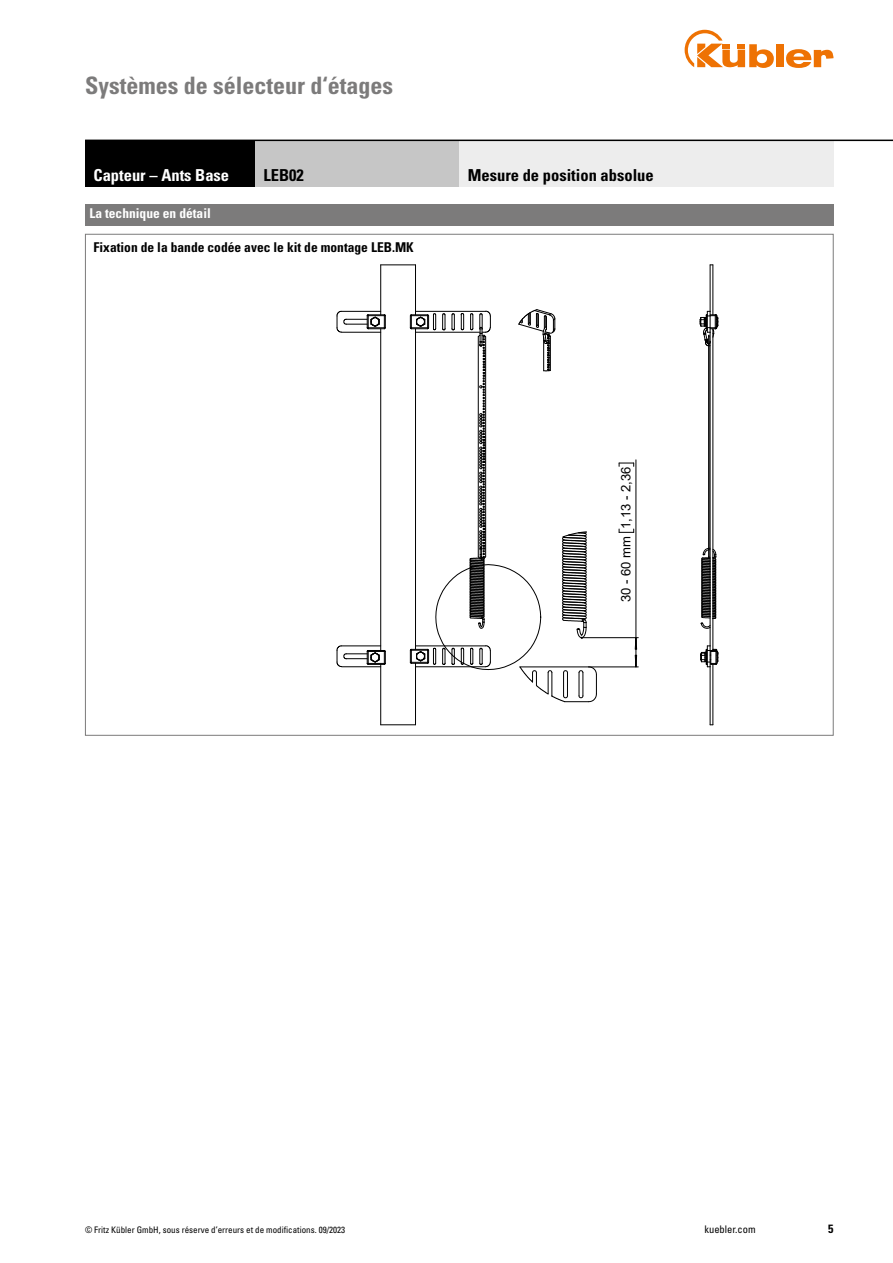
<style>
.page{position:relative;width:893px;height:1263px;background:#fff}
.page>*{position:absolute;margin:0;border:0;box-sizing:border-box;transform-origin:0 0}
.t1{font:700 condensed 24px "Univers LT Std";color:#7c7b7b}
.t2{font:700 condensed 16.5px "Univers LT Std";color:#000}
.t3{font:700 condensed 16.5px "Univers LT Std";color:#fff}
.t4{font:700 condensed 13.5px "Univers LT Std";color:#000}
.t5{font:700 condensed 13.5px "Univers LT Std";color:#fff}
.t6{font:13.05px "Arial";letter-spacing:-.005em;color:#000}
.t7{font:700 condensed 12px "Univers LT Std";color:#000}
.t8{font:condensed 10.5px "Univers LT Std";color:#000}
.t9{font:condensed 9px "Univers LT Std";color:#000}
</style>
<div class="page">
<div style="left:776px;top:44px;width:8px;height:23px;background:#ee7203"></div>
<svg style="left:786px;top:49px;width:47px;height:19px"></svg>
<svg style="left:685px;top:30px;width:89px;height:38px"></svg>
<hr style="left:381px;top:264px;width:34px;height:1px;background:#000">
<hr style="left:415px;top:265px;width:1px;height:50px;background:#000">
<hr style="left:415px;top:663px;width:1px;height:62px;background:#000">
<hr style="left:381px;top:724px;width:34px;height:1px;background:#000">
<hr style="left:380px;top:664px;width:1px;height:61px;background:#000">
<hr style="left:380px;top:329px;width:1px;height:321px;background:#000">
<hr style="left:380px;top:265px;width:1px;height:50px;background:#000">
<svg style="left:336px;top:311px;width:50px;height:22px"></svg>
<svg style="left:336px;top:645px;width:50px;height:23px"></svg>
<hr style="left:712px;top:664px;width:1px;height:61px;background:#000">
<hr style="left:712px;top:329px;width:1px;height:321px;background:#000">
<hr style="left:712px;top:265px;width:1px;height:50px;background:#000">
<hr style="left:710px;top:667px;width:1px;height:58px;background:#000">
<hr style="left:710px;top:332px;width:1px;height:314px;background:#000">
<hr style="left:710px;top:265px;width:1px;height:46px;background:#000">
<hr style="left:708px;top:337px;width:1px;height:220px;background:#000">
<hr style="left:709px;top:337px;width:1px;height:220px;background:#000">
<svg style="left:700px;top:547px;width:17px;height:82px"></svg>
<svg style="left:700px;top:311px;width:19px;height:36px"></svg>
<svg style="left:700px;top:645px;width:19px;height:22px"></svg>
<svg style="left:619px;top:529px;width:15px;height:4px"></svg>
<svg style="left:619px;top:463px;width:15px;height:3px"></svg>
<hr style="left:582px;top:637px;width:56px;height:1px;background:#000">
<hr style="left:589px;top:667px;width:49px;height:1px;background:#000">
<hr style="left:636px;top:460px;width:1px;height:178px;background:#000">
<svg style="left:635px;top:637px;width:2px;height:30px"></svg>
<svg style="left:410px;top:309px;width:187px;height:393px"></svg>
<div style="left:85px;top:204px;width:748px;height:21px;background:#7c7b7b"></div>
<div style="left:85px;top:140px;width:170px;height:47px;background:#000"></div>
<div style="left:255px;top:140px;width:204px;height:47px;background:#c6c6c6"></div>
<div style="left:459px;top:140px;width:374px;height:47px;background:#ededed"></div>
<hr style="left:85px;top:140px;width:808px;height:1px;background:#000">
<h1 class="t1" style="left:85px;top:71px;width:309px">Systèmes de sélecteur d‘étages</h1>
<h2 class="t3" style="left:94px;top:165px;width:137px">Capteur – Ants Base</h2>
<h2 class="t2" style="left:264px;top:165px;width:42px">LEB02</h2>
<h2 class="t2" style="left:468px;top:165px;width:188px">Mesure de position absolue</h2>
<h3 class="t5" style="left:89px;top:205px;width:123px">La technique en détail</h3>
<h3 class="t4" style="left:94px;top:239px;width:322px">Fixation de la bande codée avec le kit de montage LEB.MK</h3>
<h3 class="t6" style="left:617px;top:602px;width:137px;rotate:-90deg">30 - 60 mm 1,13 - 2,36</h3>
<p class="t9" style="left:85px;top:1224px;width:262px">© Fritz Kübler GmbH, sous réserve d’erreurs et de modifications. 09/2023</p>
<p class="t8" style="left:704px;top:1223px;width:53px">kuebler.com</p>
<h3 class="t7" style="left:828px;top:1221px;width:7px">5</h3>
</div>
